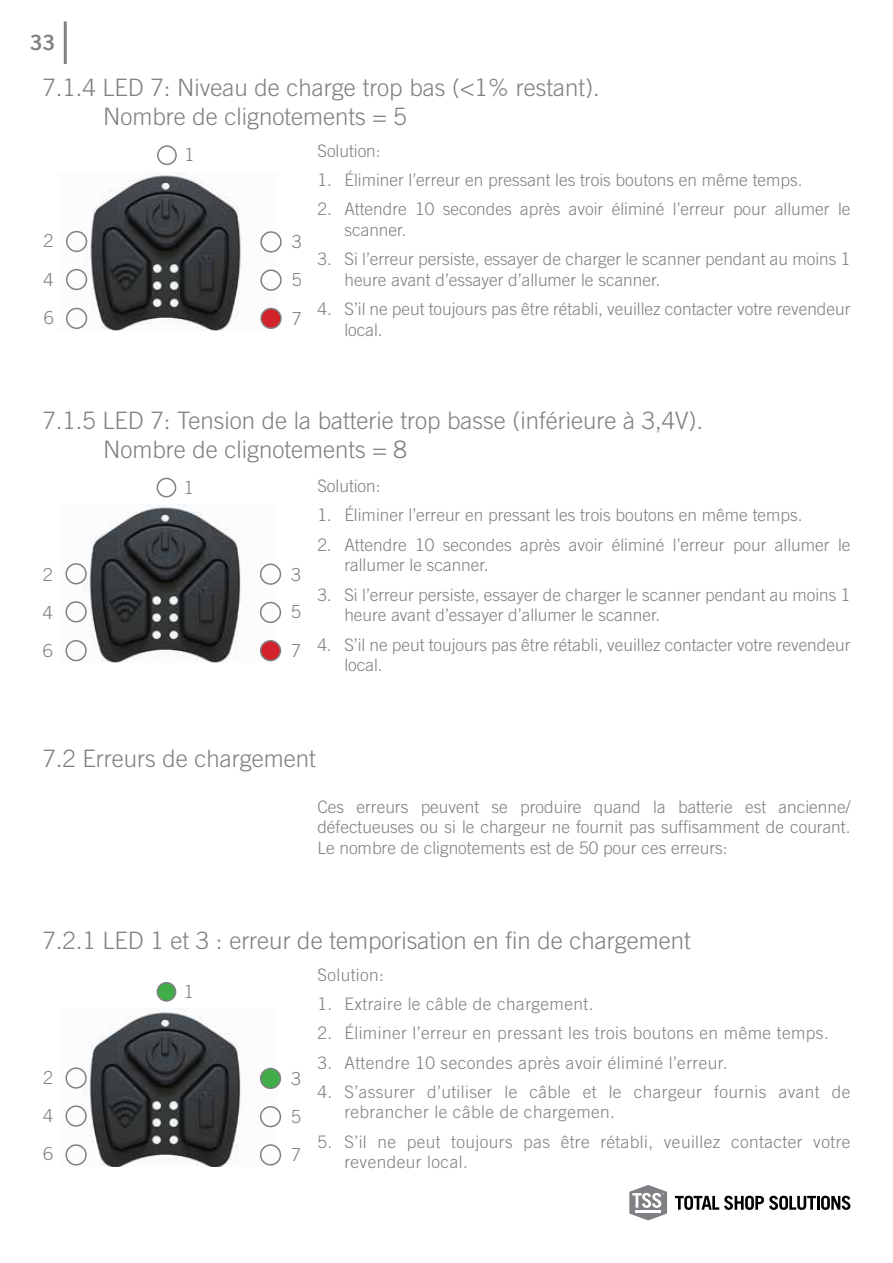
<style>
.page{position:relative;width:893px;height:1263px;background:#fff}
.page>*{position:absolute;margin:0;border:0;box-sizing:border-box;transform-origin:0 0}
.t1{font:300 24px/28.8px "Trade Gothic LT Std";color:#807f83}
.t2{font:21px "Trade Gothic LT Bold Two";color:#807f83}
.t3{font:300 18px/38.2px "Trade Gothic LT Std";color:#807f83;text-align:justify}
.t4{font:300 17.25px/20.7px "Trade Gothic LT Std";color:#807f83}
.t5{font:300 17.25px/20.7px "Trade Gothic LT Std";letter-spacing:.025em;color:#807f83}
</style>
<div class="page">
<svg style="left:629px;top:1185px;width:38px;height:35px"></svg>
<hr style="left:636px;top:1210px;width:25px;height:2px;background:#fff">
<svg style="left:675px;top:1196px;width:175px;height:14px"></svg>
<hr style="left:64px;top:21px;width:3px;height:43px;background:#807f83">
<img style="left:67px;top:1008px;width:210px;height:158px">
<div style="left:157px;top:983px;width:19px;height:18px;background:#41ad49;border-radius:50%"></div>
<div style="left:157px;top:982px;width:19px;height:20px;border:2px solid #807f83;border-radius:50%"></div>
<div style="left:65px;top:1067px;width:22px;height:22px;border:2px solid #807f83;border-radius:50%"></div>
<div style="left:261px;top:1068px;width:19px;height:20px;background:#41ad49;border-radius:50%"></div>
<div style="left:260px;top:1068px;width:21px;height:21px;border:2px solid #807f83;border-radius:50%"></div>
<div style="left:65px;top:1105px;width:22px;height:22px;border:2px solid #807f83;border-radius:50%"></div>
<div style="left:260px;top:1106px;width:21px;height:21px;border:2px solid #807f83;border-radius:50%"></div>
<div style="left:65px;top:1144px;width:22px;height:21px;border:2px solid #807f83;border-radius:50%"></div>
<div style="left:260px;top:1144px;width:21px;height:21px;border:2px solid #807f83;border-radius:50%"></div>
<img style="left:67px;top:504px;width:210px;height:158px">
<div style="left:157px;top:478px;width:19px;height:19px;border:2px solid #807f83;border-radius:50%"></div>
<div style="left:65px;top:563px;width:22px;height:21px;border:2px solid #807f83;border-radius:50%"></div>
<div style="left:260px;top:563px;width:21px;height:22px;border:2px solid #807f83;border-radius:50%"></div>
<div style="left:65px;top:601px;width:22px;height:21px;border:2px solid #807f83;border-radius:50%"></div>
<div style="left:260px;top:602px;width:21px;height:21px;border:2px solid #807f83;border-radius:50%"></div>
<div style="left:65px;top:640px;width:22px;height:21px;border:2px solid #807f83;border-radius:50%"></div>
<div style="left:261px;top:641px;width:19px;height:19px;background:#d2232a;border-radius:50%"></div>
<div style="left:260px;top:640px;width:21px;height:21px;border:2px solid #807f83;border-radius:50%"></div>
<img style="left:66px;top:172px;width:212px;height:158px">
<div style="left:157px;top:145px;width:20px;height:20px;border:2px solid #807f83;border-radius:50%"></div>
<div style="left:66px;top:231px;width:21px;height:21px;border:2px solid #807f83;border-radius:50%"></div>
<div style="left:260px;top:231px;width:22px;height:21px;border:2px solid #807f83;border-radius:50%"></div>
<div style="left:66px;top:269px;width:21px;height:21px;border:2px solid #807f83;border-radius:50%"></div>
<div style="left:260px;top:269px;width:22px;height:22px;border:2px solid #807f83;border-radius:50%"></div>
<div style="left:66px;top:308px;width:21px;height:21px;border:2px solid #807f83;border-radius:50%"></div>
<div style="left:261px;top:308px;width:20px;height:20px;background:#d2232a;border-radius:50%"></div>
<div style="left:260px;top:308px;width:22px;height:21px;border:2px solid #807f83;border-radius:50%"></div>
<p class="t2" style="left:30px;top:29px;width:27px">33</p>
<h1 class="t1" style="left:103px;top:73px;width:498px;text-indent:-61px">7.1.4 LED 7: Niveau de charge trop bas (&lt;1% restant).<br>Nombre de clignotements = 5</h1>
<p class="t4" style="left:317px;top:140px;width:65px">Solution:</p>
<p class="t4" style="left:317px;top:169px;width:487px">1. Éliminer l’erreur en pressant les trois boutons en même temps.</p>
<p class="t4" style="left:344px;top:199px;width:508px;text-indent:-27px">2. Attendre 10 secondes après avoir éliminé l’erreur pour allumer le scanner.</p>
<p class="t4" style="left:344px;top:249px;width:508px;text-indent:-27px">3. Si l’erreur persiste, essayer de charger le scanner pendant au moins 1 heure avant d’essayer d’allumer le scanner.</p>
<p class="t4" style="left:344px;top:299px;width:508px;text-indent:-27px">4. S’il ne peut toujours pas être rétabli, veuillez contacter votre revendeur local.</p>
<p class="t3" style="left:184px;top:136px;width:12px">1</p>
<p class="t3" style="left:44px;top:222px;width:12px">2</p>
<p class="t3" style="left:292px;top:222px;width:12px">3</p>
<p class="t3" style="left:44px;top:260px;width:12px">4</p>
<p class="t3" style="left:292px;top:260px;width:12px">5</p>
<p class="t3" style="left:44px;top:298px;width:12px">6</p>
<p class="t3" style="left:292px;top:299px;width:12px">7</p>
<h1 class="t1" style="left:103px;top:406px;width:601px;text-indent:-61px">7.1.5 LED 7: Tension de la batterie trop basse (inférieure à 3,4V).<br>Nombre de clignotements = 8</h1>
<p class="t4" style="left:317px;top:475px;width:65px">Solution:</p>
<p class="t4" style="left:317px;top:505px;width:487px">1. Éliminer l’erreur en pressant les trois boutons en même temps.</p>
<p class="t4" style="left:344px;top:534px;width:508px;text-indent:-27px">2. Attendre 10 secondes après avoir éliminé l’erreur pour allumer le rallumer le scanner.</p>
<p class="t4" style="left:344px;top:584px;width:508px;text-indent:-27px">3. Si l’erreur persiste, essayer de charger le scanner pendant au moins 1 heure avant d’essayer d’allumer le scanner.</p>
<p class="t4" style="left:344px;top:634px;width:508px;text-indent:-27px">4. S’il ne peut toujours pas être rétabli, veuillez contacter votre revendeur local.</p>
<p class="t3" style="left:184px;top:468px;width:12px">1</p>
<p class="t3" style="left:291px;top:555px;width:12px">3<br>5<br>7</p>
<p class="t3" style="left:43px;top:555px;width:12px">2<br>4<br>6</p>
<h1 class="t1" style="left:43px;top:744px;width:275px">7.2 Erreurs de chargement</h1>
<p class="t4" style="left:317px;top:796px;width:535px;text-align:justify">Ces erreurs peuvent se produire quand la batterie est ancienne/ défectueuses ou si le chargeur ne fournit pas suffisamment de courant.<br>Le nombre de clignotements est de 50 pour ces erreurs:</p>
<h1 class="t1" style="left:43px;top:926px;width:650px">7.2.1 LED 1 et 3 : erreur de temporisation en fin de chargement</h1>
<p class="t5" style="left:317px;top:964px;width:68px">Solution:</p>
<p class="t5" style="left:317px;top:993px;width:278px">1. Extraire le câble de chargement.</p>
<p class="t5" style="left:317px;top:1022px;width:513px">2. Éliminer l’erreur en pressant les trois boutons en même temps.</p>
<p class="t5" style="left:317px;top:1052px;width:412px">3. Attendre 10 secondes après avoir éliminé l’erreur.</p>
<p class="t5" style="left:344px;top:1081px;width:508px;text-indent:-27px">4. S’assurer d’utiliser le câble et le chargeur fournis avant de rebrancher le câble de chargemen.</p>
<p class="t5" style="left:344px;top:1131px;width:508px;text-indent:-27px">5. S’il ne peut toujours pas être rétabli, veuillez contacter votre revendeur local.</p>
<p class="t3" style="left:184px;top:972px;width:12px">1</p>
<p class="t3" style="left:43px;top:1058px;width:12px">2</p>
<p class="t3" style="left:291px;top:1059px;width:12px">3</p>
<p class="t3" style="left:43px;top:1096px;width:12px">4</p>
<p class="t3" style="left:291px;top:1097px;width:12px">5</p>
<p class="t3" style="left:43px;top:1134px;width:12px">6</p>
<p class="t3" style="left:291px;top:1135px;width:12px">7</p>
</div>
